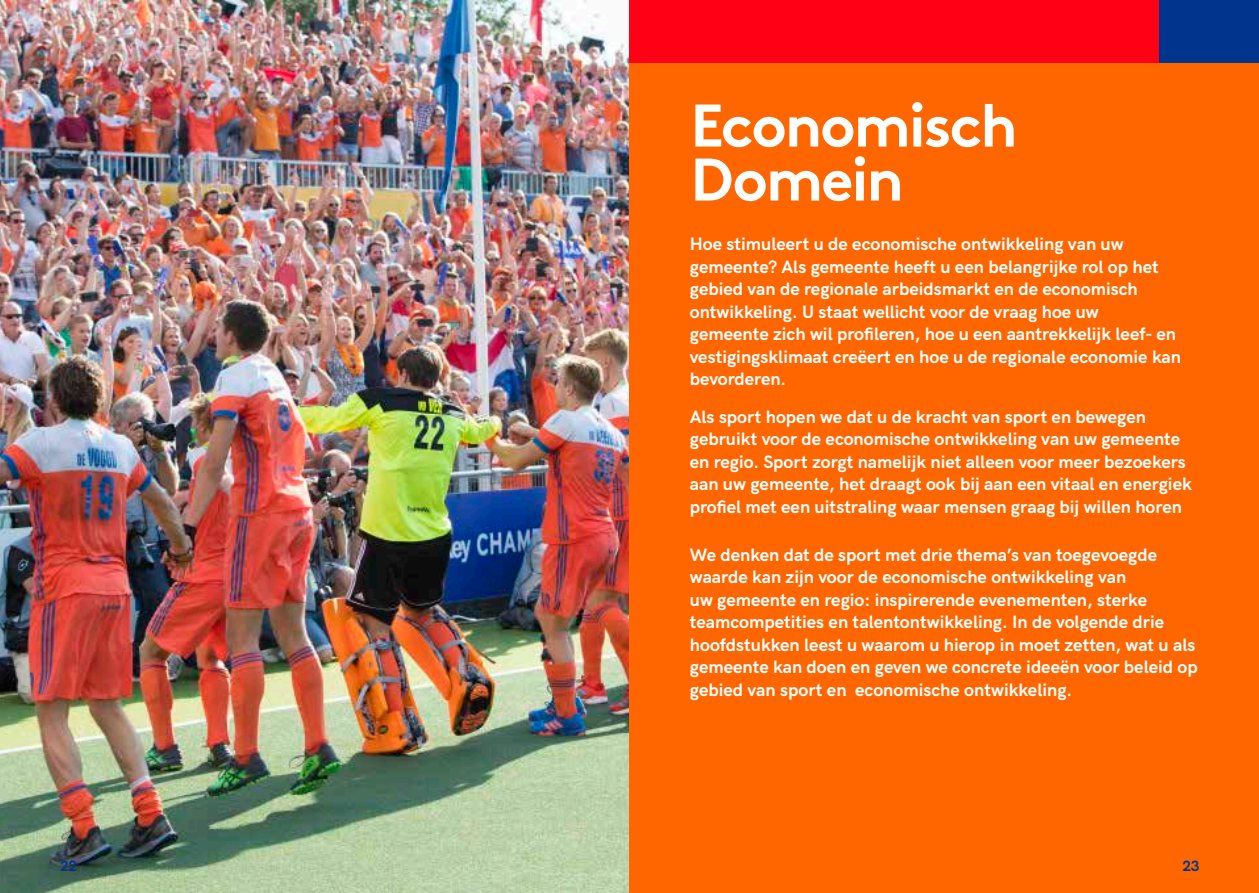
<style>
.page{position:relative;width:1259px;height:893px;background:#fff}
.page>*{position:absolute;margin:0;border:0;box-sizing:border-box;transform-origin:0 0}
.t1{font:700 60px/54px "Brown";letter-spacing:-.03em;color:#fff}
.t2{font:700 18px/22.5px "HK Grotesk";color:#fff}
.t3{font:700 15px "HK Grotesk";color:#00348d}
</style>
<div class="page">
<img style="left:0;top:0;width:629px;height:893px">
<div style="left:629px;top:60px;width:630px;height:833px;background:#f60"></div>
<div style="left:629px;top:0;width:630px;height:63px;background:#ff0014"></div>
<div style="left:1159px;top:0;width:100px;height:63px;background:#00348d"></div>
<h1 class="t1" style="left:690px;top:92px;width:328px">Economisch<br>Domein</h1>
<p class="t2" style="left:690px;top:231px;width:493px">Hoe stimuleert u de economische ontwikkeling van uw gemeente? Als gemeente heeft u een belangrijke rol op het gebied van de regionale arbeidsmarkt en de economisch ontwikkeling. U staat wellicht voor de vraag hoe uw gemeente zich wil profileren, hoe u een aantrekkelijk leef- en vestigingsklimaat creëert en hoe u de regionale economie kan bevorderen.</p>
<p class="t2" style="left:690px;top:404px;width:503px">Als sport hopen we dat u de kracht van sport en bewegen gebruikt voor de economische ontwikkeling van uw gemeente en regio. Sport zorgt namelijk niet alleen voor meer bezoekers aan uw gemeente, het draagt ook bij aan een vitaal en energiek profiel met een uitstraling waar mensen graag bij willen horen</p>
<p class="t2" style="left:690px;top:542px;width:509px">We denken dat de sport met drie thema’s van toegevoegde waarde kan zijn voor de economische ontwikkeling van<br>uw gemeente en regio: inspirerende evenementen, sterke teamcompetities en talentontwikkeling. In de volgende drie hoofdstukken leest u waarom u hierop in moet zetten, wat u als gemeente kan doen en geven we concrete ideeën voor beleid op gebied van sport en economische ontwikkeling.</p>
<p class="t3" style="left:60px;top:855px;width:18px">22</p>
<p class="t3" style="left:1182px;top:855px;width:18px">23</p>
</div>
